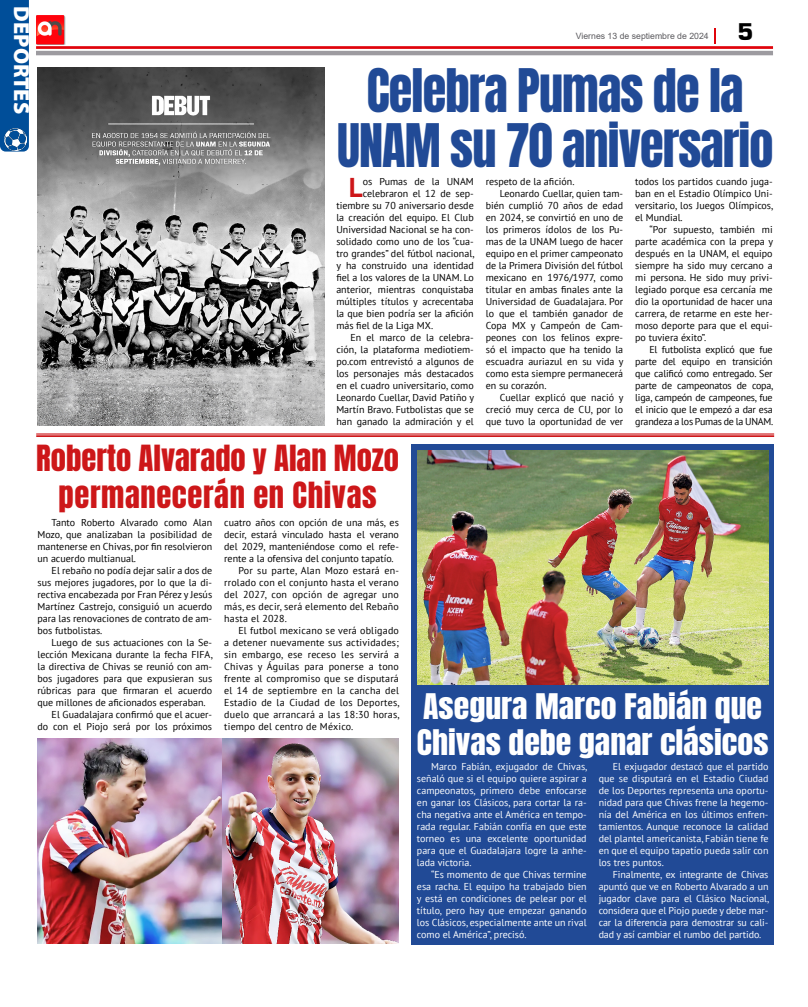
<style>
.page{position:relative;width:808px;height:1007px;background:#fff}
.page>*{position:absolute;margin:0;border:0;box-sizing:border-box;transform-origin:0 0}
.t1{font:51px/55px "Anton";letter-spacing:-.02em;color:#214a96;text-align:center;scale:.95 1}
.t2{font:30.6px/36.8px "Anton";color:#cd1719;text-align:center}
.t3{font:30px/36px "Anton";color:#fff;scale:1.06 1}
.t4{font:700 27.1px "PT Sans";color:#cd1719}
.t5{font:900 25px "Eurostile";color:#000}
.t6{font:900 22px "Myriad Pro";color:#fff}
.t7{font:10px/12px "PT Sans";color:#000;text-align:justify}
.t8{font:10px/12px "PT Sans";color:#fff;text-align:justify}
.t9{font:10px "PT Sans";letter-spacing:.02em;color:#000}
.t10{font:8.7px "Arial";color:#5c5b5f}
</style>
<div class="page">
<svg style="left:36px;top:28px;width:737px;height:27px"></svg>
<img style="left:36px;top:16px;width:30px;height:29px">
<div style="left:411px;top:444px;width:363px;height:500px;background:#214a96"></div>
<img style="left:417px;top:450px;width:351px;height:234px">
<img style="left:37px;top:67px;width:287px;height:359px">
<hr style="left:36px;top:433px;width:738px;height:1px;background:#cd1719">
<hr style="left:36px;top:434px;width:738px;height:1px;background:#cd1719">
<hr style="left:36px;top:436px;width:738px;height:1px;background:#cd1719">
<img style="left:38px;top:738px;width:361px;height:205px">
<div style="left:0;top:0;width:29px;height:151px;background:#004e99"></div>
<img style="left:5px;top:128px;width:21px;height:22px">
<h3 class="t6" style="left:36px;top:6px;width:109px;rotate:90deg">DEPORTES</h3>
<p class="t10" style="left:576px;top:30px;width:134px">Viernes 13 de septiembre de 2024</p>
<h3 class="t5" style="left:737px;top:18px;width:17px">5</h3>
<h1 class="t1" style="left:337px;top:67px;width:461px">Celebra Pumas de la<br>UNAM su 70 aniversario</h1>
<h3 class="t4" style="left:349px;top:169px;width:15px">L</h3>
<p class="t7" style="left:363px;top:175px;width:112px">os Pumas de la UNAM</p>
<p class="t7" style="left:363px;top:187px;width:112px">celebraron el 12 de sep-</p>
<p class="t7" style="left:336px;top:199px;width:139px">tiembre su 70 aniversario desde</p>
<p class="t7" style="left:336px;top:211px;width:139px">la creación del equipo. El Club</p>
<p class="t7" style="left:336px;top:223px;width:139px">Universidad Nacional se ha con-</p>
<p class="t7" style="left:336px;top:235px;width:139px">solidado como uno de los “cua-</p>
<p class="t7" style="left:336px;top:247px;width:140px">tro grandes” del fútbol nacional,</p>
<p class="t7" style="left:336px;top:259px;width:139px">y ha construido una identidad</p>
<p class="t7" style="left:336px;top:271px;width:139px">fiel a los valores de la UNAM. Lo</p>
<p class="t7" style="left:336px;top:283px;width:139px">anterior, mientras conquistaba</p>
<p class="t7" style="left:336px;top:295px;width:139px">múltiples títulos y acrecentaba</p>
<p class="t7" style="left:336px;top:307px;width:139px">la que bien podría ser la afición</p>
<p class="t7" style="left:336px;top:319px;width:98px">más fiel de la Liga MX.</p>
<p class="t7" style="left:350px;top:331px;width:125px">En el marco de la celebra-</p>
<p class="t7" style="left:336px;top:343px;width:139px">ción, la plataforma mediotiem-</p>
<p class="t7" style="left:336px;top:355px;width:139px">po.com entrevistó a algunos de</p>
<p class="t7" style="left:336px;top:367px;width:139px">los personajes más destacados</p>
<p class="t7" style="left:336px;top:379px;width:139px">en el cuadro universitario, como</p>
<p class="t7" style="left:336px;top:391px;width:139px">Leonardo Cuellar, David Patiño y</p>
<p class="t7" style="left:336px;top:403px;width:139px">Martín Bravo. Futbolistas que se</p>
<p class="t7" style="left:336px;top:415px;width:139px">han ganado la admiración y el</p>
<p class="t7" style="left:486px;top:175px;width:90px">respeto de la afición.</p>
<p class="t7" style="left:500px;top:187px;width:125px">Leonardo Cuellar, quien tam-</p>
<p class="t7" style="left:486px;top:199px;width:139px">bién cumplió 70 años de edad</p>
<p class="t7" style="left:486px;top:211px;width:139px">en 2024, se convirtió en uno de</p>
<p class="t7" style="left:486px;top:223px;width:139px">los primeros ídolos de los Pu-</p>
<p class="t7" style="left:486px;top:235px;width:139px">mas de la UNAM luego de hacer</p>
<p class="t7" style="left:486px;top:247px;width:139px">equipo en el primer campeonato</p>
<p class="t7" style="left:486px;top:259px;width:139px">de la Primera División del fútbol</p>
<p class="t7" style="left:486px;top:271px;width:139px">mexicano en 1976/1977, como</p>
<p class="t7" style="left:486px;top:283px;width:139px">titular en ambas finales ante la</p>
<p class="t7" style="left:486px;top:295px;width:139px">Universidad de Guadalajara. Por</p>
<p class="t7" style="left:486px;top:307px;width:139px">lo que el también ganador de</p>
<p class="t7" style="left:486px;top:319px;width:139px">Copa MX y Campeón de Cam-</p>
<p class="t7" style="left:486px;top:331px;width:139px">peones con los felinos expre-</p>
<p class="t7" style="left:486px;top:343px;width:139px">só el impacto que ha tenido la</p>
<p class="t7" style="left:486px;top:355px;width:139px">escuadra auriazul en su vida y</p>
<p class="t7" style="left:486px;top:367px;width:139px">como esta siempre permanecerá</p>
<p class="t7" style="left:486px;top:379px;width:62px">en su corazón.</p>
<p class="t7" style="left:500px;top:391px;width:125px">Cuellar explicó que nació y</p>
<p class="t7" style="left:486px;top:403px;width:139px">creció muy cerca de CU, por lo</p>
<p class="t7" style="left:486px;top:415px;width:139px">que tuvo la oportunidad de ver</p>
<p class="t7" style="left:635px;top:175px;width:140px">todos los partidos cuando juga&shy;ban en el Estadio Olímpico Uni&shy;versitario, los Juegos Olímpicos, el Mundial.</p>
<p class="t7" style="left:635px;top:223px;width:139px;text-indent:14px">“Por supuesto, también mi parte académica con la prepa y después en la UNAM, el equipo siempre ha sido muy cercano a mi persona. He sido muy privi&shy;legiado porque esa cercanía me dio la oportunidad de hacer una carrera, de retarme en este her&shy;moso deporte para que el equi&shy;po tuviera éxito”.</p>
<p class="t7" style="left:635px;top:343px;width:140px;text-indent:14px">El futbolista explicó que fue parte del equipo en transición que calificó como entregado. Ser parte de campeonatos de copa, liga, campeón de campeones, fue el inicio que le empezó a dar esa grandeza a los Pumas de la UNAM.</p>
<h2 class="t2" style="left:36px;top:441px;width:364px">Roberto Alvarado y Alan Mozo permanecerán en Chivas</h2>
<p class="t7" style="left:37px;top:516px;width:176px;text-indent:14px">Tanto Roberto Alvarado como Alan Mozo, que analizaban la posibilidad de mantenerse en Chivas, por fin resolvieron un acuerdo multianual.</p>
<p class="t7" style="left:37px;top:564px;width:176px;text-indent:14px">El rebaño no podía dejar salir a dos de sus mejores jugadores, por lo que la di&shy;rectiva encabezada por Fran Pérez y Jesús Martínez Castrejo, consiguió un acuerdo para las renovaciones de contrato de am&shy;bos futbolistas.</p>
<p class="t7" style="left:52px;top:636px;width:162px">Luego de sus actuaciones con la Se-</p>
<p class="t7" style="left:37px;top:648px;width:177px">lección Mexicana durante la fecha FIFA,</p>
<p class="t7" style="left:37px;top:660px;width:176px">la directiva de Chivas se reunió con am-</p>
<p class="t7" style="left:37px;top:672px;width:176px">bos jugadores para que expusieran sus</p>
<p class="t7" style="left:37px;top:684px;width:176px">rúbricas para que firmaran el acuerdo</p>
<p class="t7" style="left:37px;top:696px;width:170px">que millones de aficionados esperaban.</p>
<p class="t7" style="left:52px;top:708px;width:162px">El Guadalajara confirmó que el acuer-</p>
<p class="t7" style="left:37px;top:720px;width:176px">do con el Piojo será por los próximos</p>
<p class="t7" style="left:224px;top:516px;width:176px">cuatro años con opción de una más, es</p>
<p class="t7" style="left:224px;top:528px;width:176px">decir, estará vinculado hasta el verano</p>
<p class="t7" style="left:224px;top:540px;width:176px">del 2029, manteniéndose como el refe-</p>
<p class="t7" style="left:224px;top:552px;width:171px">rente a la ofensiva del conjunto tapatío.</p>
<p class="t9" style="left:238px;top:564px;width:162px">Por su parte, Alan Mozo estará en-</p>
<p class="t9" style="left:224px;top:576px;width:176px">rrolado con el conjunto hasta el verano</p>
<p class="t9" style="left:224px;top:588px;width:176px">del 2027, con opción de agregar uno</p>
<p class="t9" style="left:224px;top:600px;width:176px">más, es decir, será elemento del Rebaño</p>
<p class="t9" style="left:224px;top:612px;width:64px">hasta el 2028.</p>
<p class="t9" style="left:238px;top:624px;width:162px">El futbol mexicano se verá obligado</p>
<p class="t9" style="left:224px;top:636px;width:176px">a detener nuevamente sus actividades;</p>
<p class="t9" style="left:224px;top:648px;width:176px">sin embargo, ese receso les servirá a</p>
<p class="t9" style="left:224px;top:660px;width:176px">Chivas y Águilas para ponerse a tono</p>
<p class="t9" style="left:224px;top:672px;width:176px">frente al compromiso que se disputará</p>
<p class="t9" style="left:224px;top:684px;width:176px">el 14 de septiembre en la cancha del</p>
<p class="t9" style="left:224px;top:696px;width:177px">Estadio de la Ciudad de los Deportes,</p>
<p class="t9" style="left:224px;top:708px;width:177px">duelo que arrancará a las 18:30 horas,</p>
<p class="t9" style="left:224px;top:720px;width:131px">tiempo del centro de México.</p>
<h3 class="t3" style="left:417px;top:690px;width:333px">Asegura Marco Fabián que<br>Chivas debe ganar clásicos</h3>
<p class="t8" style="left:417px;top:760px;width:172px;text-indent:14px">Marco Fabián, exjugador de Chivas, señaló que si el equipo quiere aspirar a campeonatos, primero debe enfocarse en ganar los Clásicos, para cortar la ra&shy;cha negativa ante el América en tempo&shy;rada regular. Fabián confía en que este torneo es una excelente oportunidad para que el Guadalajara logre la anhe&shy;lada victoria.</p>
<p class="t8" style="left:417px;top:868px;width:171px;text-indent:14px">“Es momento de que Chivas termine esa racha. El equipo ha trabajado bien y está en condiciones de pelear por el título, pero hay que empezar ganando los Clásicos, especialmente ante un rival como el América”, precisó.</p>
<p class="t8" style="left:599px;top:760px;width:171px;text-indent:14px">El exjugador destacó que el partido que se disputará en el Estadio Ciudad de los Deportes representa una oportu&shy;nidad para que Chivas frene la hegemo&shy;nía del América en los últimos enfren&shy;tamientos. Aunque reconoce la calidad del plantel americanista, Fabián tiene fe en que el equipo tapatío pueda salir con los tres puntos.</p>
<p class="t8" style="left:599px;top:868px;width:172px;text-indent:14px">Finalmente, ex integrante de Chivas apuntó que ve en Roberto Alvarado a un jugador clave para el Clásico Nacional, considera que el Piojo puede y debe mar&shy;car la diferencia para demostrar su cali&shy;dad y así cambiar el rumbo del partido.</p>
</div>
